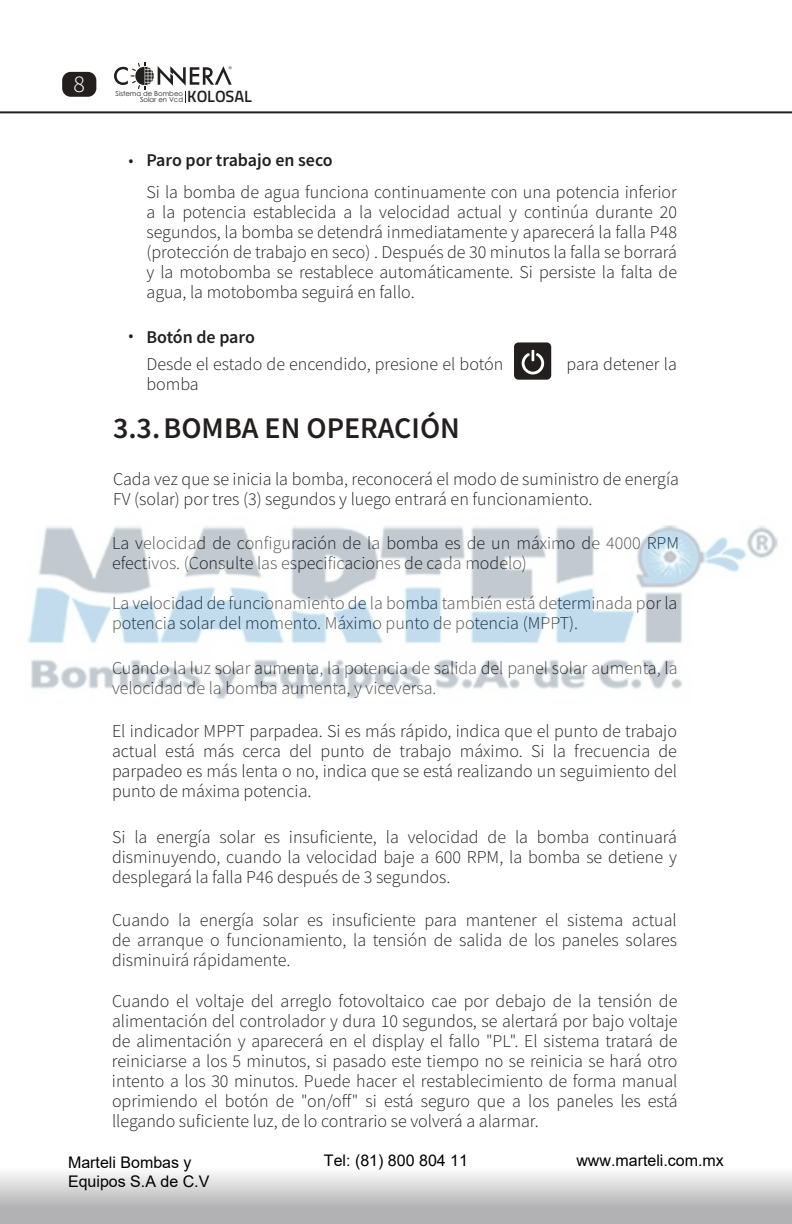
<style>
.page{position:relative;width:792px;height:1224px;background:#fff}
.page>*{position:absolute;margin:0;border:0;box-sizing:border-box;transform-origin:0 0}
.t1{font:600 30px "Source Sans Pro";color:#241f1f}
.t2{font:300 24px "Source Sans Pro";color:#fff}
.t3{font:300 18px/20px "Source Sans Pro";color:#241f1f;text-align:justify}
.t4{font:600 18px "Source Sans Pro";color:#241f1f}
.t5{font:600 16.4px "Titillium Web";letter-spacing:-.005em;color:#241f1f}
.t6{font:16px/19.2px "Arial";color:#000}
.t7{font:7px/6.2px "Century Gothic";color:#241f1f;text-align:right}
.s1{font-weight:300}
</style>
<div class="page">
<div style="left:62px;top:72px;width:34px;height:25px;background:#241f1f;border-radius:8px"></div>
<div style="left:0;top:1167px;width:792px;height:57px;background:linear-gradient(to bottom,#f9f9f9,#a2a1a3)"></div>
<hr style="left:0;top:111px;width:792px;height:2px;background:#241f1f">
<svg style="left:114px;top:62px;width:118px;height:40px"></svg>
<svg style="left:512px;top:341px;width:41px;height:40px"></svg>
<svg style="left:514px;top:342px;width:37px;height:38px"></svg>
<img style="left:27px;top:525px;width:751px;height:174px">
<h2 class="t2" style="left:73px;top:69px;width:13px">8</h2>
<p class="t7" style="left:116px;top:90px;width:69px">Sistema de Bombeo<br>Solar en Vcd</p>
<p class="t5" style="left:187px;top:84px;width:66px">KOLOSAL</p>
<p class="t3" style="left:129px;top:150px;width:7px">•</p>
<p class="t4" style="left:147px;top:148px;width:188px">Paro por trabajo en seco</p>
<p class="t3" style="left:147px;top:182px;width:532px">Si la bomba de agua funciona continuamente con una potencia inferior a la potencia establecida a la velocidad actual y continúa durante 20 segundos, la bomba se detendrá inmediatamente y aparecerá la falla P48 (protección de trabajo en seco) . Después de 30 minutos la falla se borrará y la motobomba se restablece automáticamente. Si persiste la falta de agua, la motobomba seguirá en fallo.</p>
<p class="t4" style="left:129px;top:325px;width:128px"><span class="s1">•</span> Botón de paro</p>
<p class="t3" style="left:147px;top:354px;width:358px">Desde el estado de encendido, presione el botón</p>
<p class="t3" style="left:567px;top:354px;width:112px">para detener la</p>
<p class="t3" style="left:147px;top:374px;width:54px">bomba</p>
<h1 class="t1" style="left:113px;top:408px;width:348px">3.3.BOMBA EN OPERACIÓN</h1>
<p class="t3" style="left:113px;top:469px;width:568px">Cada vez que se inicia la bomba, reconocerá el modo de suministro de energía<br>FV (solar) por tres (3) segundos y luego entrará en funcionamiento.</p>
<p class="t3" style="left:112px;top:534px;width:569px">La velocidad de configuración de la bomba es de un máximo de 4000 RPM efectivos. (Consulte las especificaciones de cada modelo)</p>
<p class="t3" style="left:112px;top:593px;width:567px">La velocidad de funcionamiento de la bomba también está determinada por la potencia solar del momento. Máximo punto de potencia (MPPT).</p>
<p class="t3" style="left:112px;top:658px;width:567px">Cuando la luz solar aumenta, la potencia de salida del panel solar aumenta, la velocidad de la bomba aumenta, y viceversa.</p>
<p class="t3" style="left:112px;top:721px;width:567px">El indicador MPPT parpadea. Si es más rápido, indica que el punto de trabajo actual está más cerca del punto de trabajo máximo. Si la frecuencia de parpadeo es más lenta o no, indica que se está realizando un seguimiento del punto de máxima potencia.</p>
<p class="t3" style="left:112px;top:827px;width:567px">Si la energía solar es insuficiente, la velocidad de la bomba continuará disminuyendo, cuando la velocidad baje a 600 RPM, la bomba se detiene y desplegará la falla P46 después de 3 segundos.</p>
<p class="t3" style="left:112px;top:910px;width:567px">Cuando la energía solar es insuficiente para mantener el sistema actual de arranque o funcionamiento, la tensión de salida de los paneles solares disminuirá rápidamente.</p>
<p class="t3" style="left:112px;top:991px;width:567px">Cuando el voltaje del arreglo fotovoltaico cae por debajo de la tensión de alimentación del controlador y dura 10 segundos, se alertará por bajo voltaje de alimentación y aparecerá en el display el fallo "PL". El sistema tratará de reiniciarse a los 5 minutos, si pasado este tiempo no se reinicia se hará otro intento a los 30 minutos. Puede hacer el restablecimiento de forma manual oprimiendo el botón de "on/off" si está seguro que a los paneles les está llegando suficiente luz, de lo contrario se volverá a alarmar.</p>
<p class="t6" style="left:68px;top:1153px;width:143px">Marteli Bombas y<br>Equipos S.A de C.V</p>
<p class="t6" style="left:324px;top:1151px;width:146px">Tel: (81) 800 804 11</p>
<p class="t6" style="left:576px;top:1151px;width:149px">www.marteli.com.mx</p>
</div>
